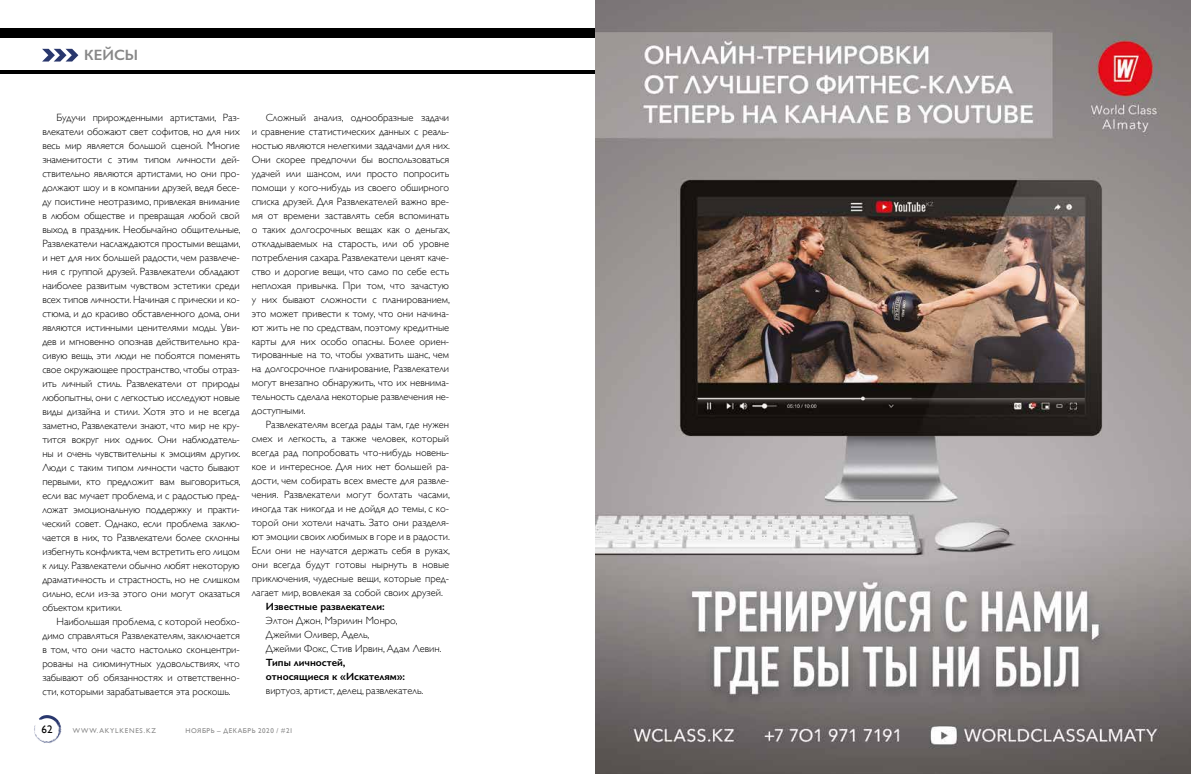
<style>
.page{position:relative;width:1191px;height:774px;background:#fff}
.page>*{position:absolute;margin:0;border:0;box-sizing:border-box;transform-origin:0 0}
.t1{font:600 15px "Gill Sans";letter-spacing:.005em;color:#878787}
.t2{font:11px "Gill Sans";color:#000}
.t3{font:300 10.5px/14px "Gill Sans";letter-spacing:-.005em;color:#000;text-align:justify}
.t4{font:600 10.5px/14px "Gill Sans";color:#000}
.t5{font:7px "Gill Sans";letter-spacing:.08em;color:#878787}
.t6{font:7px "Gill Sans";letter-spacing:.11em;color:#878787}
</style>
<div class="page">
<svg style="left:34px;top:715px;width:28px;height:28px"></svg>
<div style="left:0;top:29px;width:595px;height:9px;background:#000"></div>
<hr style="left:0;top:70px;width:595px;height:4px;background:#000">
<svg style="left:42px;top:49px;width:36px;height:13px"></svg>
<img style="left:596px;top:0;width:595px;height:774px">
<h1 class="t1" style="left:84px;top:46px;width:56px">КЕЙСЫ</h1>
<p class="t3" style="left:42px;top:110px;width:200px;text-indent:14px">Будучи прирожденными артистами, Раз&shy;влекатели обожают свет софитов, но для них весь мир является большой сценой. Многие знаменитости с этим типом личности дей&shy;ствительно являются артистами, но они про&shy;должают шоу и в компании друзей, ведя бесе&shy;ду поистине неотразимо, привлекая внимание в любом обществе и превращая любой свой выход в праздник. Необычайно общительные, Развлекатели наслаждаются простыми вещами, и нет для них большей радости, чем развлече&shy;ния с группой друзей. Развлекатели обладают наиболее развитым чувством эстетики среди всех типов личности. Начиная с прически и ко&shy;стюма, и до красиво обставленного дома, они являются истинными ценителями моды. Уви&shy;дев и мгновенно опознав действительно кра&shy;сивую вещь, эти люди не побоятся поменять свое окружающее пространство, чтобы отраз&shy;ить личный стиль. Развлекатели от природы любопытны, они с легкостью исследуют новые виды дизайна и стили. Хотя это и не всегда заметно, Развлекатели знают, что мир не кру&shy;тится вокруг них одних. Они наблюдатель&shy;ны и очень чувствительны к эмоциям других.<br>Люди с таким типом личности часто бывают первыми, кто предложит вам выговориться, если вас мучает проблема, и с радостью пред&shy;ложат эмоциональную поддержку и практи&shy;ческий совет. Однако, если проблема заклю&shy;чается в них, то Развлекатели более склонны избегнуть конфликта, чем встретить его лицом к лицу. Развлекатели обычно любят некоторую драматичность и страстность, но не слишком сильно, если из-за этого они могут оказаться объектом критики.</p>
<p class="t3" style="left:42px;top:614px;width:199px;text-indent:14px">Наибольшая проблема, с которой необхо&shy;димо справляться Развлекателям, заключается в том, что они часто настолько сконцентри&shy;рованы на сиюминутных удовольствиях, что забывают об обязанностях и ответственно&shy;сти, которыми зарабатывается эта роскошь.</p>
<p class="t3" style="left:252px;top:110px;width:200px;text-indent:14px">Сложный анализ, однообразные задачи и сравнение статистических данных с реаль&shy;ностью являются нелегкими задачами для них.<br>Они скорее предпочли бы воспользоваться удачей или шансом, или просто попросить помощи у кого-нибудь из своего обширного списка друзей. Для Развлекателей важно вре&shy;мя от времени заставлять себя вспоминать о таких долгосрочных вещах как о деньгах, откладываемых на старость, или об уровне потребления сахара. Развлекатели ценят каче&shy;ство и дорогие вещи, что само по себе есть неплохая привычка. При том, что зачастую у них бывают сложности с планированием, это может привести к тому, что они начина&shy;ют жить не по средствам, поэтому кредитные карты для них особо опасны. Более ориен&shy;тированные на то, чтобы ухватить шанс, чем на долгосрочное планирование, Развлекатели могут внезапно обнаружить, что их невнима&shy;тельность сделала некоторые развлечения не&shy;доступными.</p>
<p class="t3" style="left:252px;top:417px;width:200px;text-indent:14px">Развлекателям всегда рады там, где нужен смех и легкость, а также человек, который всегда рад попробовать что-нибудь новень&shy;кое и интересное. Для них нет большей ра&shy;дости, чем собирать всех вместе для развле&shy;чения. Развлекатели могут болтать часами, иногда так никогда и не дойдя до темы, с ко&shy;торой они хотели начать. Зато они разделя&shy;ют эмоции своих любимых в горе и в радости.<br>Если они не научатся держать себя в руках, они всегда будут готовы нырнуть в новые приключения, чудесные вещи, которые пред&shy;лагает мир, вовлекая за собой своих друзей.</p>
<p class="t4" style="left:266px;top:600px;width:120px">Известные развлекатели:</p>
<p class="t3" style="left:266px;top:613px;width:177px;text-align:left">Элтон Джон, Мэрилин Монро,<br>Джейми Оливер, Адель,<br>Джейми Фокс, Стив Ирвин, Адам Левин.</p>
<p class="t4" style="left:266px;top:656px;width:141px">Типы личностей, относящиеся к «Искателям»:</p>
<p class="t3" style="left:266px;top:683px;width:159px">виртуоз, артист, делец, развлекатель.</p>
<p class="t2" style="left:42px;top:723px;width:13px">62</p>
<p class="t6" style="left:73px;top:727px;width:85px">WWW.AKYLKENES.KZ</p>
<p class="t5" style="left:186px;top:727px;width:109px">НОЯБРЬ – ДЕКАБРЬ 2020 / #21</p>
</div>
